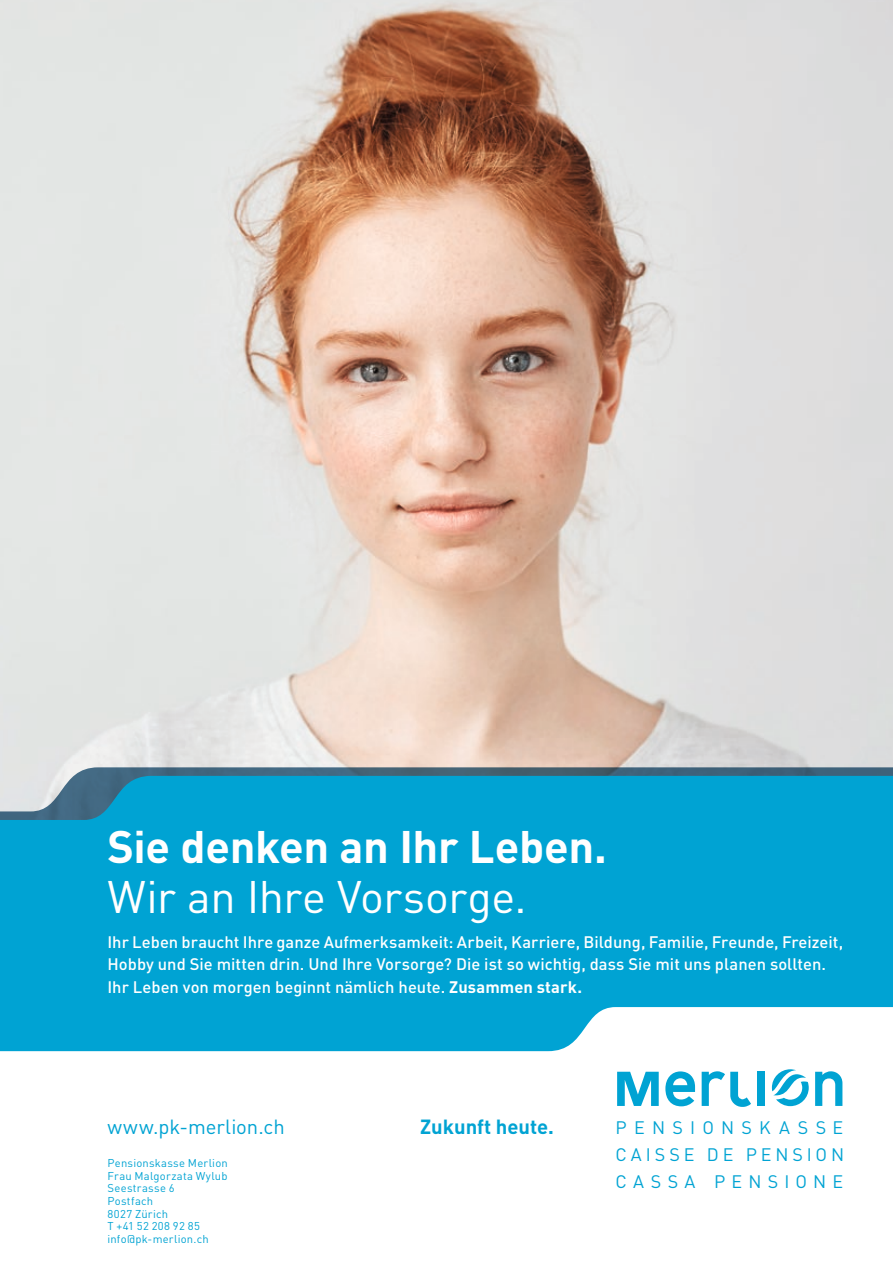
<style>
.page{position:relative;width:893px;height:1263px;background:#fff}
.page>*{position:absolute;margin:0;border:0;box-sizing:border-box;transform-origin:0 0}
.t1{font:700 45px "DINOT";letter-spacing:-.01em;color:#fff}
.t2{font:45px "DINOT";letter-spacing:-.01em;color:#fff}
.t3{font:20.25px "DINOT";letter-spacing:-.005em;color:#00a3d3}
.t4{font:700 20.25px "DINOT";color:#00a3d3}
.t5{font:17.85px/27.2px "DINOT";letter-spacing:.345em;color:#00a3d3;text-align:justify}
.t6{font:500 16.5px/22.5px "DINOT";color:#fff}
.t7{font:11.25px/12.6px "DINOT";letter-spacing:.02em;color:#00a3d3}
.s1{font-weight:700}
</style>
<div class="page">
<img style="left:0;top:0;width:893px;height:767px">
<svg style="left:0;top:767px;width:893px;height:9px;background:#557386"></svg>
<svg style="left:0;top:776px;width:893px;height:275px;background:#10a7d4"></svg>
<svg style="left:772px;top:1069px;width:37px;height:37px"></svg>
<svg style="left:665px;top:1071px;width:30px;height:35px"></svg>
<div style="left:758px;top:1072px;width:7px;height:34px;background:#00a3d3"></div>
<svg style="left:815px;top:1071px;width:27px;height:35px"></svg>
<svg style="left:702px;top:1071px;width:49px;height:36px"></svg>
<svg style="left:617px;top:1072px;width:42px;height:34px"></svg>
<h1 class="t1" style="left:108px;top:818px;width:501px">Sie denken an Ihr Leben.</h1>
<h1 class="t2" style="left:108px;top:868px;width:421px">Wir an Ihre Vorsorge.</h1>
<p class="t6" style="left:108px;top:930px;width:737px">Ihr Leben braucht Ihre ganze Aufmerksamkeit: Arbeit, Karriere, Bildung, Familie, Freunde, Freizeit,<br>Hobby und Sie mitten drin. Und Ihre Vorsorge? Die ist so wichtig, dass Sie mit uns planen sollten.<br>Ihr Leben von morgen beginnt nämlich heute. <span class="s1">Zusammen stark.</span></p>
<p class="t3" style="left:108px;top:1114px;width:179px">www.pk-merlion.ch</p>
<p class="t4" style="left:420px;top:1113px;width:135px">Zukunft heute.</p>
<p class="t7" style="left:108px;top:1156px;width:122px">Pensionskasse Merlion<br>Frau Malgorzata Wylub<br>Seestrasse 6<br>Postfach<br>8027 Zürich<br>T +41 52 208 92 85 info@pk-merlion.ch</p>
<p class="t5" style="left:615px;top:1113px;width:230px">PENSIONSKASSE CAISSE DE PENSION CASSA PENSIONE</p>
</div>
